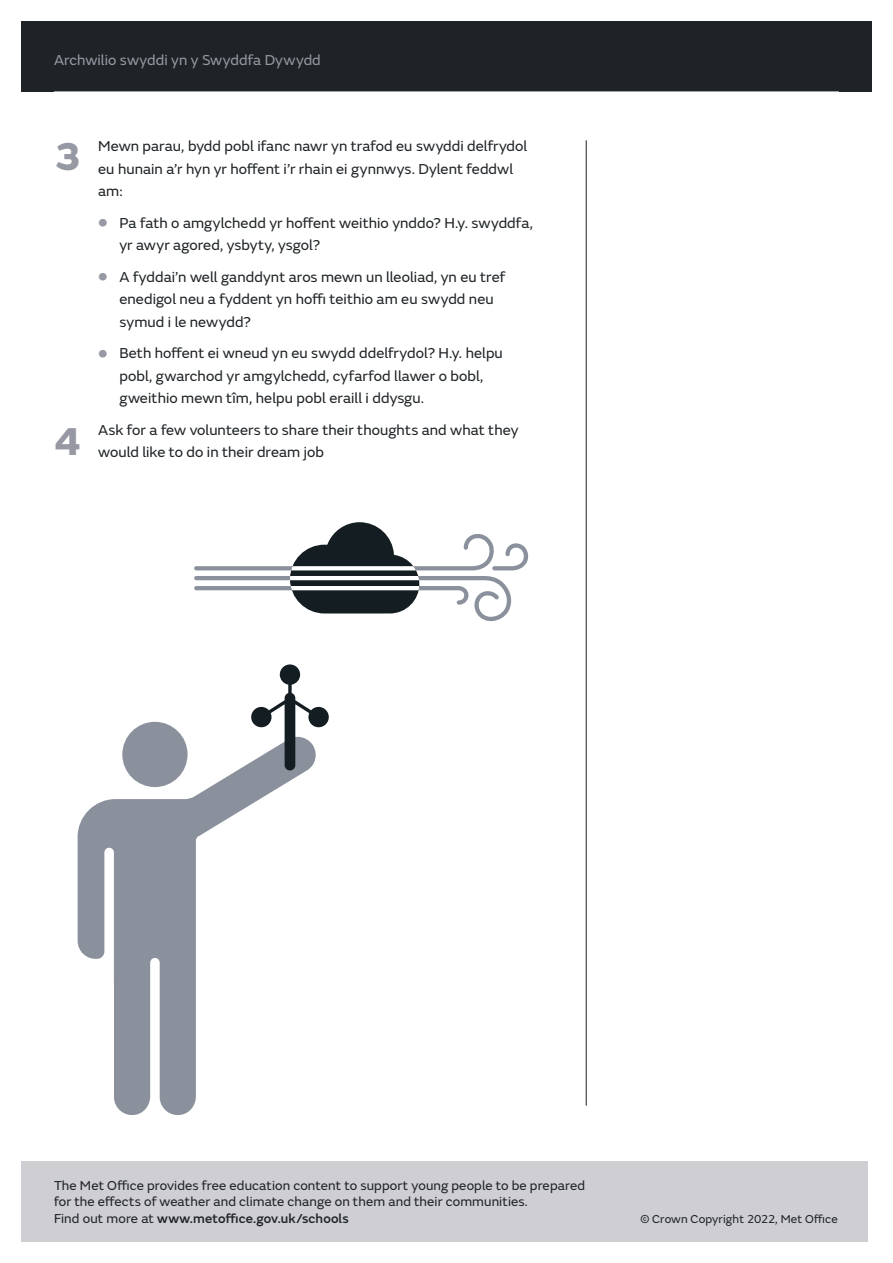
<style>
.page{position:relative;width:893px;height:1263px;background:#fff}
.page>*{position:absolute;margin:0;border:0;box-sizing:border-box;transform-origin:0 0}
.t1{font:800 40.5px "FS Emeric";color:#9699a3}
.MO_Lesson_plan_bulle{font:15px/22.5px "FS Emeric";letter-spacing:.005em;color:#1e2326}
.MO_Lesson_plan_cover{font:15px "FS Emeric";letter-spacing:.005em;color:#9699a3}
.MO_Lesson_plan_intro{font:13.5px/16.5px "FS Emeric";letter-spacing:.01em;color:#1e2326}
.MO_Lesson_plan_intro-2{font:500 13.5px "FS Emeric";letter-spacing:.01em;color:#1e2326}
.MO_Lesson_plan_copyr{font:12px "FS Emeric";letter-spacing:.01em;color:#1e2326}
.s1{font-family:"Arial";font-weight:700;font-size:27px;color:#9699a3}
.s2{font-weight:400}
</style>
<div class="page">
<div style="left:122px;top:722px;width:66px;height:65px;background:#8b919c;border-radius:50%"></div>
<svg style="left:78px;top:737px;width:230px;height:378px"></svg>
<svg style="left:251px;top:664px;width:78px;height:106px"></svg>
<svg style="left:194px;top:522px;width:335px;height:99px"></svg>
<div style="left:21px;top:21px;width:851px;height:71px;background:#1e2326"></div>
<hr style="left:586px;top:140px;width:1px;height:966px;background:#1e2326">
<div style="left:21px;top:1161px;width:846px;height:81px;background:#ceced3"></div>
<p class="MO_Lesson_plan_cover" style="left:54px;top:49px;width:268px">Archwilio swyddi yn y Swyddfa Dywydd</p>
<p class="t1" style="left:54px;top:124px;width:29px">3</p>
<p class="t1" style="left:54px;top:409px;width:29px">4</p>
<p class="MO_Lesson_plan_bulle" style="left:98px;top:134px;width:431px">Mewn parau, bydd pobl ifanc nawr yn trafod eu swyddi delfrydol eu hunain a’r hyn yr hoffent i’r rhain ei gynnwys. Dylent feddwl am:</p>
<p class="MO_Lesson_plan_bulle" style="left:119px;top:211px;width:415px;text-indent:-21px"><span class="s1">•</span> Pa fath o amgylchedd yr hoffent weithio ynddo? H.y. swyddfa, yr awyr agored, ysbyty, ysgol?</p>
<p class="MO_Lesson_plan_bulle" style="left:119px;top:265px;width:387px;text-indent:-21px"><span class="s1">•</span> A fyddai’n well ganddynt aros mewn un lleoliad, yn eu tref enedigol neu a fyddent yn hoffi teithio am eu swydd neu symud i le newydd?</p>
<p class="MO_Lesson_plan_bulle" style="left:119px;top:341px;width:385px;text-indent:-21px"><span class="s1">•</span> Beth hoffent ei wneud yn eu swydd ddelfrydol? H.y. helpu pobl, gwarchod yr amgylchedd, cyfarfod llawer o bobl, gweithio mewn tîm, helpu pobl eraill i ddysgu.</p>
<p class="MO_Lesson_plan_bulle" style="left:98px;top:418px;width:422px">Ask for a few volunteers to share their thoughts and what they would like to do in their dream job</p>
<p class="MO_Lesson_plan_intro" style="left:54px;top:1176px;width:533px">The Met Office provides free education content to support young people to be prepared for the effects of weather and climate change on them and their communities.</p>
<p class="MO_Lesson_plan_intro-2" style="left:54px;top:1208px;width:296px"><span class="s2">Find out more at</span> www.metoffice.gov.uk/schools</p>
<p class="MO_Lesson_plan_copyr" style="left:640px;top:1210px;width:199px">© Crown Copyright 2022, Met Office</p>
</div>
